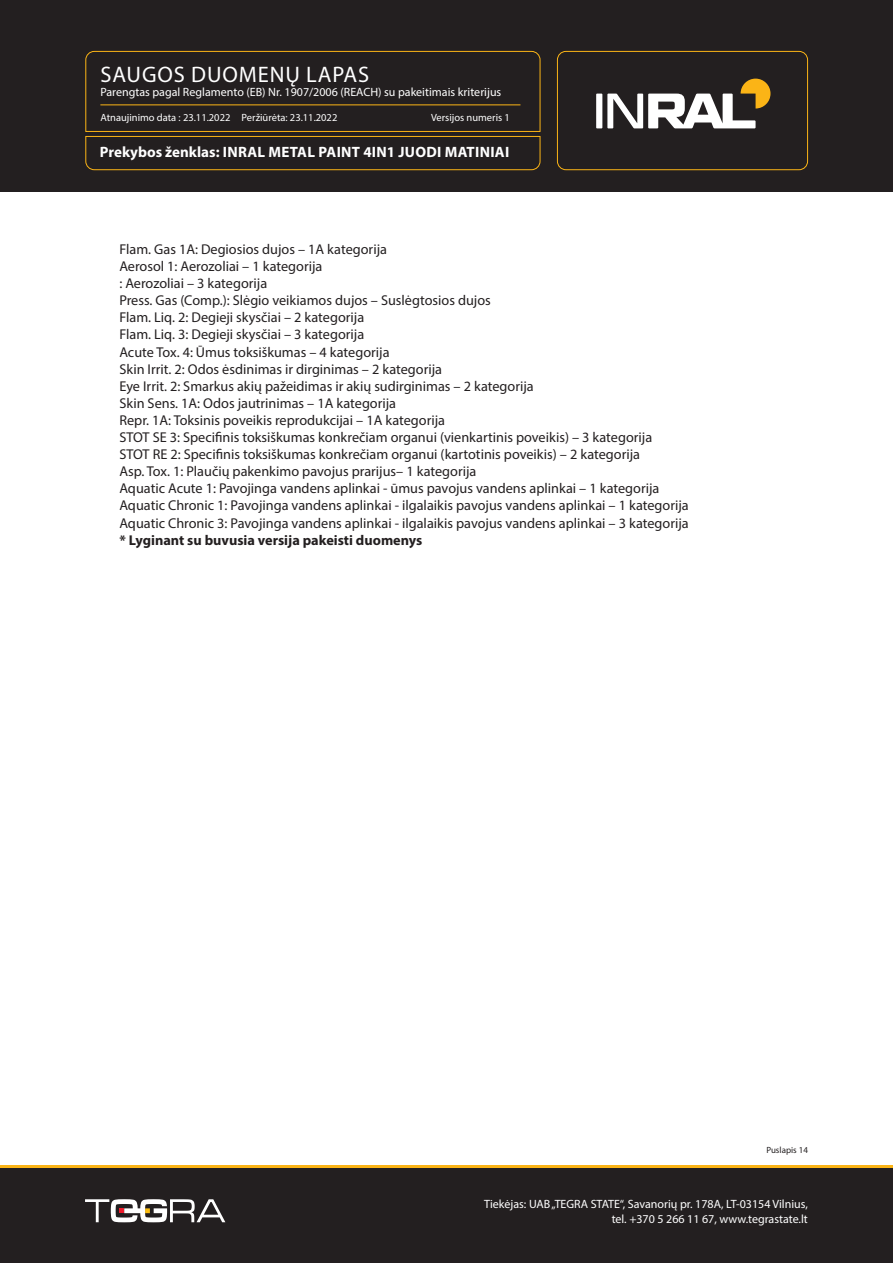
<style>
.page{position:relative;width:893px;height:1263px;background:#fff}
.page>*{position:absolute;margin:0;border:0;box-sizing:border-box;transform-origin:0 0}
.t1{font:22.5px "Myriad Pro";letter-spacing:.04em;color:#fff}
.t2{font:700 15px "Myriad Pro";letter-spacing:.02em;color:#fff}
.Tekstas_paprastas_Bo{font:14.25px "Myriad Pro";color:#231f20}
.Tekstas_paprastas_Bo-2{font:700 14.25px "Myriad Pro";color:#231f20}
.t3{font:12px/14.4px "Myriad Pro";color:#fff;text-align:right}
.t4{font:10.5px "Myriad Pro";color:#fff}
.t5{font:9px "Myriad Pro";color:#231f20}
</style>
<div class="page">
<div style="left:0;top:1165px;width:893px;height:98px;background:#231f20"></div>
<div style="left:0;top:0;width:893px;height:191px;background:#231f20"></div>
<svg style="left:85px;top:51px;width:456px;height:119px"></svg>
<div style="left:557px;top:51px;width:251px;height:119px;border:1px solid #fbb416;border-radius:9px"></div>
<hr style="left:100px;top:104px;width:420px;height:1px;background:#fbb416">
<svg style="left:85px;top:1199px;width:140px;height:23px"></svg>
<div style="left:596px;top:94px;width:6px;height:34px;background:#fff"></div>
<svg style="left:607px;top:79px;width:163px;height:49px"></svg>
<hr style="left:0;top:1165px;width:893px;height:2px;background:#fbb416">
<h1 class="t1" style="left:101px;top:60px;width:270px">SAUGOS DUOMENŲ LAPAS</h1>
<p class="t3" style="left:100px;top:85px;width:402px">Parengtas pagal Reglamento (EB) Nr. 1907/2006 (REACH) su pakeitimais kriterijus</p>
<p class="t4" style="left:100px;top:111px;width:238px">Atnaujinimo data : 23.11.2022 Peržiūrėta: 23.11.2022</p>
<p class="t4" style="left:431px;top:111px;width:80px">Versijos numeris 1</p>
<p class="t2" style="left:100px;top:143px;width:411px">Prekybos ženklas: INRAL METAL PAINT 4IN1 JUODI MATINIAI</p>
<p class="Tekstas_paprastas_Bo" style="left:119px;top:240px;width:269px">Flam. Gas 1A: Degiosios dujos – 1A kategorija</p>
<p class="Tekstas_paprastas_Bo" style="left:119px;top:257px;width:205px">Aerosol 1: Aerozoliai – 1 kategorija</p>
<p class="Tekstas_paprastas_Bo" style="left:119px;top:275px;width:149px">: Aerozoliai – 3 kategorija</p>
<p class="Tekstas_paprastas_Bo" style="left:119px;top:292px;width:373px">Press. Gas (Comp.): Slėgio veikiamos dujos – Suslėgtosios dujos</p>
<p class="Tekstas_paprastas_Bo" style="left:119px;top:309px;width:246px">Flam. Liq. 2: Degieji skysčiai – 2 kategorija</p>
<p class="Tekstas_paprastas_Bo" style="left:119px;top:326px;width:246px">Flam. Liq. 3: Degieji skysčiai – 3 kategorija</p>
<p class="Tekstas_paprastas_Bo" style="left:119px;top:343px;width:272px">Acute Tox. 4: Ūmus toksiškumas – 4 kategorija</p>
<p class="Tekstas_paprastas_Bo" style="left:119px;top:360px;width:324px">Skin Irrit. 2: Odos ėsdinimas ir dirginimas – 2 kategorija</p>
<p class="Tekstas_paprastas_Bo" style="left:119px;top:377px;width:416px">Eye Irrit. 2: Smarkus akių pažeidimas ir akių sudirginimas – 2 kategorija</p>
<p class="Tekstas_paprastas_Bo" style="left:119px;top:394px;width:278px">Skin Sens. 1A: Odos jautrinimas – 1A kategorija</p>
<p class="Tekstas_paprastas_Bo" style="left:119px;top:411px;width:327px">Repr. 1A: Toksinis poveikis reprodukcijai – 1A kategorija</p>
<p class="Tekstas_paprastas_Bo" style="left:119px;top:428px;width:534px">STOT SE 3: Specifinis toksiškumas konkrečiam organui (vienkartinis poveikis) – 3 kategorija</p>
<p class="Tekstas_paprastas_Bo" style="left:119px;top:446px;width:522px">STOT RE 2: Specifinis toksiškumas konkrečiam organui (kartotinis poveikis) – 2 kategorija</p>
<p class="Tekstas_paprastas_Bo" style="left:119px;top:463px;width:358px">Asp. Tox. 1: Plaučių pakenkimo pavojus prarijus– 1 kategorija</p>
<p class="Tekstas_paprastas_Bo" style="left:119px;top:480px;width:541px">Aquatic Acute 1: Pavojinga vandens aplinkai - ūmus pavojus vandens aplinkai – 1 kategorija</p>
<p class="Tekstas_paprastas_Bo" style="left:119px;top:497px;width:571px">Aquatic Chronic 1: Pavojinga vandens aplinkai - ilgalaikis pavojus vandens aplinkai – 1 kategorija</p>
<p class="Tekstas_paprastas_Bo" style="left:119px;top:514px;width:571px">Aquatic Chronic 3: Pavojinga vandens aplinkai - ilgalaikis pavojus vandens aplinkai – 3 kategorija</p>
<p class="Tekstas_paprastas_Bo-2" style="left:119px;top:531px;width:304px">* Lyginant su buvusia versija pakeisti duomenys</p>
<p class="t5" style="left:766px;top:1144px;width:43px">Puslapis 14</p>
<p class="t3" style="left:484px;top:1197px;width:325px">Tiekėjas: UAB „TEGRA STATE“, Savanorių pr. 178A, LT-03154 Vilnius, tel. +370 5 266 11 67, www.tegrastate.lt</p>
</div>
